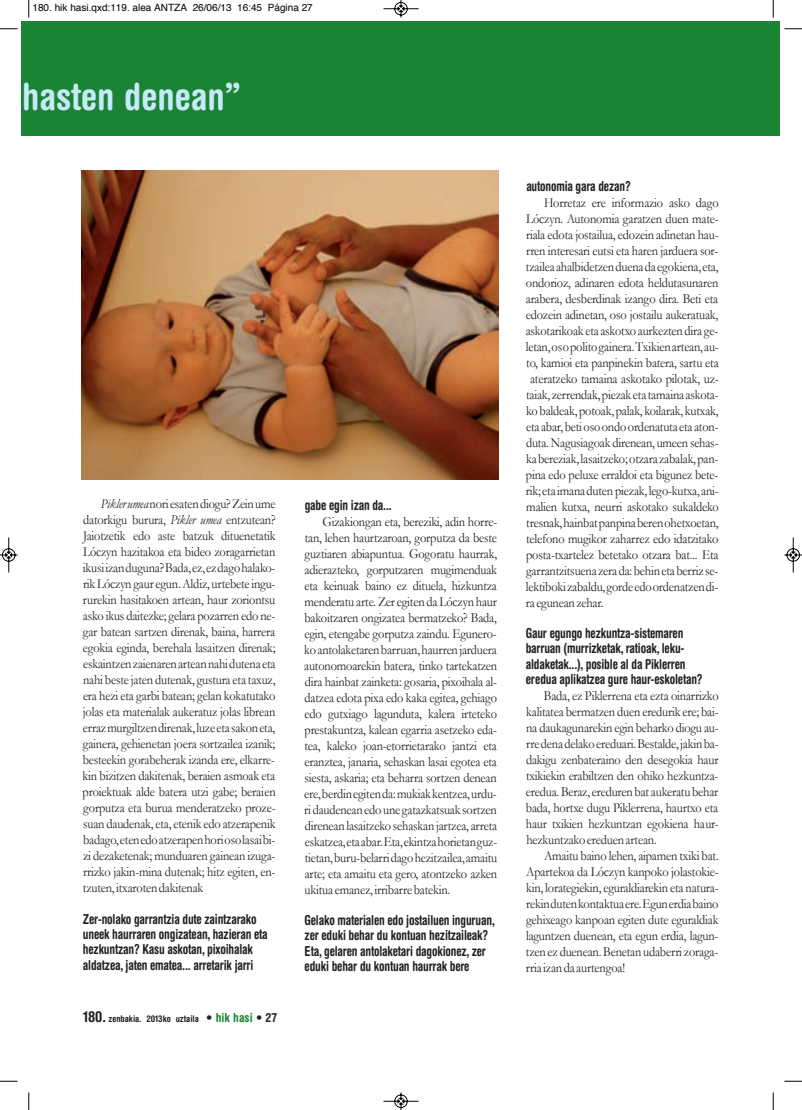
<style>
.page{position:relative;width:802px;height:1110px;background:#fff}
.page>*{position:absolute;margin:0;border:0;box-sizing:border-box;transform-origin:0 0}
.t1{font:700 condensed 37.5px "Helvetica Rounded";color:#c6eafa}
.t2{font:13.75px/16px "Garamond";letter-spacing:-.015em;color:#231f20;text-align:justify;scale:.9 1}
.t3{font:700 condensed 13.75px/15.4px "Helvetica Rounded";letter-spacing:-.015em;color:#231f20;scale:.9 1}
.t4{font:10px "Helvetica";color:#000}
.t5{font:700 condensed 9.25px "Helvetica Rounded";color:#231f20}
.s1{font-style:italic}
.s2{font-size:15px}
.s3{font-size:12.5px}
.s4{font-size:12.5px;color:#1b8334}
</style>
<div class="page">
<div style="left:22px;top:22px;width:758px;height:114px;background:#1b8334"></div>
<img style="left:82px;top:171px;width:416px;height:309px">
<svg style="left:28px;top:0;width:2px;height:18px"></svg>
<svg style="left:0;top:28px;width:18px;height:2px"></svg>
<svg style="left:773px;top:0;width:1px;height:18px"></svg>
<svg style="left:784px;top:28px;width:18px;height:2px"></svg>
<svg style="left:28px;top:1092px;width:2px;height:18px"></svg>
<svg style="left:0;top:1081px;width:18px;height:1px"></svg>
<svg style="left:773px;top:1092px;width:1px;height:18px"></svg>
<svg style="left:784px;top:1081px;width:18px;height:1px"></svg>
<svg style="left:383px;top:0;width:36px;height:18px"></svg>
<svg style="left:383px;top:1092px;width:36px;height:18px"></svg>
<svg style="left:0;top:537px;width:18px;height:36px"></svg>
<svg style="left:784px;top:537px;width:18px;height:36px"></svg>
<p class="t4" style="left:32px;top:4px;width:282px">180. hik hasi.qxd:119. alea ANTZA 26/06/13 16:45 Página 27</p>
<h1 class="t1" style="left:-4px;top:83px;width:247px">k hasten denean”</h1>
<p class="t2" style="left:83px;top:496px;width:216px;text-indent:18px"><span class="s1">Pikler umea</span> nori esaten diogu? Zein ume datorkigu burura, <span class="s1">Pikler umea</span> entzutean?<br>Jaiotzetik edo aste batzuk dituenetatik Lóczyn hazitakoa eta bideo zoragarrietan ikusi izan duguna? Bada, ez, ez dago halako&shy;rik Lóczyn gaur egun. Aldiz, urtebete ingu&shy;rurekin hasitakoen artean, haur zoriontsu asko ikus daitezke; gelara pozarren edo ne&shy;gar batean sartzen direnak, baina, harrera egokia eginda, berehala lasaitzen direnak; eskaintzen zaienaren artean nahi dutena eta nahi beste jaten dutenak, gustura eta taxuz, era hezi eta garbi batean; gelan kokatutako jolas eta materialak aukeratuz jolas librean erraz murgiltzen direnak, luze eta sakon eta, gainera, gehienetan joera sortzailea izanik; besteekin gorabeherak izanda ere, elkarre&shy;kin bizitzen dakitenak, beraien asmoak eta proiektuak alde batera utzi gabe; beraien gorputza eta burua menderatzeko proze&shy;suan daudenak, eta, etenik edo atzerapenik badago, eten edo atzerapen hori oso lasai bi&shy;zi dezaketenak; munduaren gainean izuga&shy;rrizko jakin-mina dutenak; hitz egiten, en&shy;tzuten, itxaroten dakitenak</p>
<p class="t3" style="left:83px;top:912px;width:207px">Zer-nolako garrantzia dute zaintzarako uneek haurraren ongizatean, hazieran eta hezkuntzan? Kasu askotan, pixoihalak aldatzea, jaten ematea... arretarik jarri</p>
<p class="t5" style="left:83px;top:1016px;width:195px"><span class="s2">180.</span> zenbakia. 2013ko uztaila <span class="s3">•</span> <span class="s4">hik hasi</span> <span class="s3">• 27</span></p>
<p class="t3" style="left:305px;top:498px;width:98px">gabe egin izan da...</p>
<p class="t2" style="left:304px;top:513px;width:216px;text-indent:18px">Gizakiongan eta, bereziki, adin horre&shy;tan, lehen haurtzaroan, gorputza da beste guztiaren abiapuntua. Gogoratu haurrak, adierazteko, gorputzaren mugimenduak eta keinuak baino ez dituela, hizkuntza menderatu arte. Zer egiten da Lóczyn haur bakoitzaren ongizatea bermatzeko? Bada, egin, etengabe gorputza zaindu. Egunero&shy;ko antolaketaren barruan, haurren jarduera autonomoarekin batera, tinko tartekatzen dira hainbat zainketa: gosaria, pixoihala al&shy;datzea edota pixa edo kaka egitea, gehiago edo gutxiago lagunduta, kalera irteteko prestakuntza, kalean egarria asetzeko eda&shy;tea, kaleko joan-etorrietarako jantzi eta eranztea, janaria, sehaskan lasai egotea eta siesta, askaria; eta beharra sortzen denean ere, berdin egiten da: mukiak kentzea, urdu&shy;ri daudenean edo une gatazkatsuak sortzen direnean lasaitzeko sehaskan jartzea, arreta eskatzea, eta abar. Eta, ekintza horietan guz&shy;tietan, buru-belarri dago hezitzailea, amaitu arte; eta amaitu eta gero, atontzeko azken ukitua emanez, irribarre batekin.</p>
<p class="t3" style="left:304px;top:914px;width:213px">Gelako materialen edo jostailuen inguruan, zer eduki behar du kontuan hezitzaileak?<br>Eta, gelaren antolaketari dagokionez, zer eduki behar du kontuan haurrak bere</p>
<p class="t3" style="left:526px;top:179px;width:118px">autonomia gara dezan?</p>
<p class="t2" style="left:544px;top:194px;width:196px">Horretaz ere informazio asko dago</p>
<p class="t2" style="left:526px;top:210px;width:215px">Lóczyn. Autonomia garatzen duen mate-</p>
<p class="t2" style="left:526px;top:226px;width:215px">riala edota jostailua, edozein adinetan hau-</p>
<p class="t2" style="left:526px;top:242px;width:215px">rren interesari eutsi eta haren jarduera sor-</p>
<p class="t2" style="left:526px;top:258px;width:215px">tzailea ahalbidetzen duena da egokiena, eta,</p>
<p class="t2" style="left:526px;top:274px;width:215px">ondorioz, adinaren edota heldutasunaren</p>
<p class="t2" style="left:526px;top:290px;width:215px">arabera, desberdinak izango dira. Beti eta</p>
<p class="t2" style="left:526px;top:306px;width:215px">edozein adinetan, oso jostailu aukeratuak,</p>
<p class="t2" style="left:526px;top:322px;width:215px">askotarikoak eta askotxo aurkezten dira ge-</p>
<p class="t2" style="left:525px;top:338px;width:216px">letan, oso polito gainera. Txikien artean, au-</p>
<p class="t2" style="left:526px;top:354px;width:215px">to, kamioi eta panpinekin batera, sartu eta</p>
<p class="t2" style="left:530px;top:370px;width:211px">ateratzeko tamaina askotako pilotak, uz-</p>
<p class="t2" style="left:526px;top:386px;width:215px">taiak, zerrendak, piezak eta tamaina askota-</p>
<p class="t2" style="left:526px;top:402px;width:215px">ko baldeak, potoak, palak, koilarak, kutxak,</p>
<p class="t2" style="left:526px;top:418px;width:215px">eta abar, beti oso ondo ordenatuta eta aton-</p>
<p class="t2" style="left:526px;top:434px;width:215px">duta. Nagusiagoak direnean, umeen sehas-</p>
<p class="t2" style="left:526px;top:450px;width:215px">ka bereziak, lasaitzeko; otzara zabalak, pan-</p>
<p class="t2" style="left:526px;top:466px;width:215px">pina edo peluxe erraldoi eta bigunez bete-</p>
<p class="t2" style="left:526px;top:482px;width:216px">rik; eta imana duten piezak, lego-kutxa, ani-</p>
<p class="t2" style="left:526px;top:498px;width:215px">malien kutxa, neurri askotako sukaldeko</p>
<p class="t2" style="left:526px;top:514px;width:215px">tresnak, hainbat panpina beren ohetxoetan,</p>
<p class="t2" style="left:526px;top:530px;width:215px">telefono mugikor zaharrez edo idatzitako</p>
<p class="t2" style="left:526px;top:546px;width:215px">posta-txartelez betetako otzara bat... Eta</p>
<p class="t2" style="left:526px;top:562px;width:215px">garrantzitsuena zera da: behin eta berriz se-</p>
<p class="t2" style="left:526px;top:578px;width:215px">lektiboki zabaldu, gorde edo ordenatzen di-</p>
<p class="t2" style="left:526px;top:594px;width:88px">ra egunean zehar.</p>
<p class="t3" style="left:525px;top:627px;width:198px">Gaur egungo hezkuntza-sistemaren barruan (murrizketak, ratioak, leku&shy;aldaketak...), posible al da Piklerren eredua aplikatzea gure haur-eskoletan?</p>
<p class="t2" style="left:526px;top:688px;width:216px;text-indent:18px">Bada, ez Piklerrena eta ezta oinarrizko kalitatea bermatzen duen eredurik ere; bai&shy;na daukagunarekin egin beharko diogu au&shy;rre dena delako ereduari. Bestalde, jakin ba&shy;dakigu zenbateraino den desegokia haur txikiekin erabiltzen den ohiko hezkuntza&shy;eredua. Beraz, ereduren bat aukeratu behar bada, hortxe dugu Piklerrena, haurtxo eta haur txikien hezkuntzan egokiena haur&shy;hezkuntzako ereduen artean.</p>
<p class="t2" style="left:526px;top:848px;width:216px;text-indent:18px">Amaitu baino lehen, aipamen txiki bat.<br>Apartekoa da Lóczyn kanpoko jolastokie&shy;kin, lorategiekin, eguraldiarekin eta natura&shy;rekin duten kontaktua ere. Egun erdia baino gehixeago kanpoan egiten dute eguraldiak laguntzen duenean, eta egun erdia, lagun&shy;tzen ez duenean. Benetan udaberri zoraga&shy;rria izan da aurtengoa!</p>
</div>
